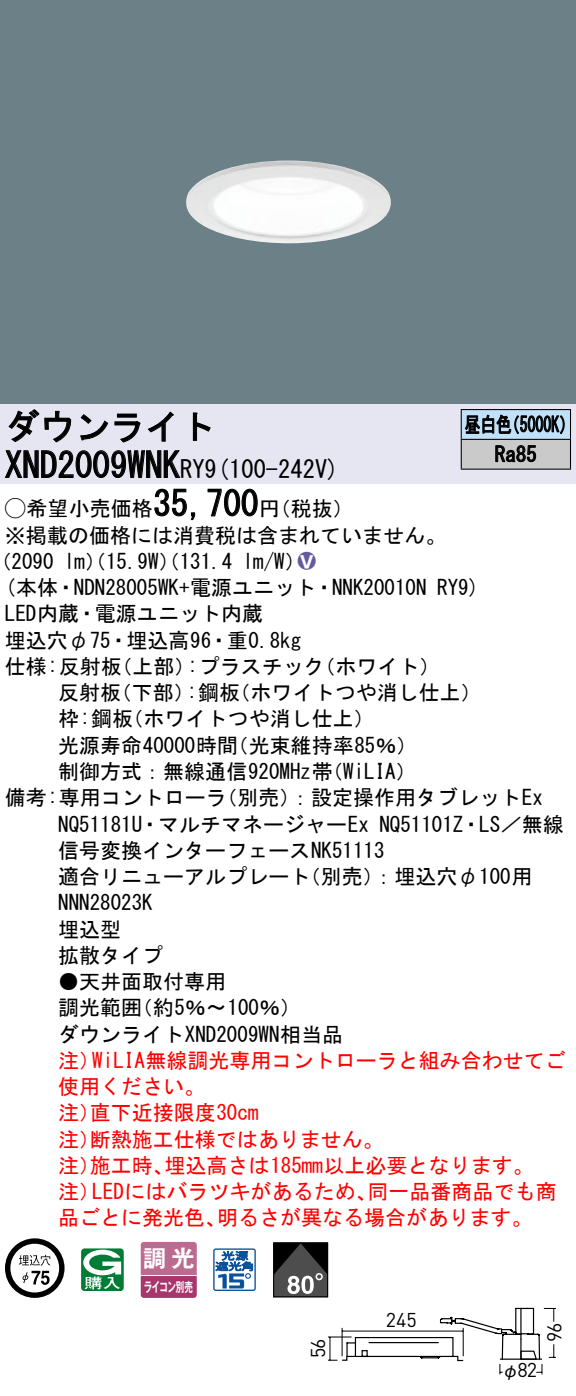
<style>
.page{position:relative;width:576px;height:1396px;background:#fff}
.page>*{position:absolute;margin:0;border:0;box-sizing:border-box;transform-origin:0 0}
.t1{font:35px "MS Gothic";color:#000}
.t2{font:24.5px "MS Gothic";color:#000}
.t3{font:23.1px "Gothic MB101 Pro De Bold 90 pv RKSJ H";color:#fff}
.t4{font:21px/26.2px "MS Gothic";color:#000}
.t5{font:21px/26.2px "MS Gothic";color:#f00}
.t6{font:21px/29.8px "MS Gothic";color:#000;scale:.75 1}
.t7{font:21px "Ford Classification 1";color:#635aa0}
.t8{font:19.95px "DINOT";letter-spacing:-.03em;color:#000}
.t9{font:17.5px "Gothic BBB Pro Medium 90 pv RKSJ H";color:#000}
.t10{font:13.3px "Gothic MB101 Pro De Bold 90 pv RKSJ H";letter-spacing:-.05em;color:#fff;scale:.65 1}
.s1{font-size:24.5px}
.s2{font-family:"Ford Classification 1"}
.s3{color:#fff}
</style>
<div class="page">
<div style="left:0;top:0;width:575px;height:404px;background:#6c8087"></div>
<img style="left:186px;top:160px;width:205px;height:84px">
<div style="left:0;top:404px;width:575px;height:79px;background:#e6e5f2"></div>
<svg style="left:8px;top:409px;width:64px;height:34px"></svg>
<svg style="left:80px;top:413px;width:60px;height:30px"></svg>
<svg style="left:148px;top:411px;width:25px;height:31px"></svg>
<svg style="left:192px;top:412px;width:19px;height:29px"></svg>
<svg style="left:5px;top:450px;width:176px;height:28px"></svg>
<svg style="left:154px;top:488px;width:42px;height:32px"></svg>
<svg style="left:207px;top:488px;width:51px;height:29px"></svg>
<svg style="left:5px;top:1238px;width:59px;height:59px"></svg>
<svg style="left:81px;top:1248px;width:43px;height:42px"></svg>
<svg style="left:140px;top:1241px;width:56px;height:56px"></svg>
<hr style="left:141px;top:1274px;width:55px;height:2px;background:#fff">
<svg style="left:213px;top:1248px;width:43px;height:42px"></svg>
<div style="left:273px;top:1242px;width:55px;height:55px;border:1px solid #000"></div>
<svg style="left:273px;top:1243px;width:54px;height:53px"></svg>
<div style="left:461px;top:409px;width:109px;height:30px;background:#c1e1fa"></div>
<div style="left:461px;top:439px;width:109px;height:30px;background:#cacaca"></div>
<hr style="left:460px;top:409px;width:110px;height:1px;background:#000">
<hr style="left:569px;top:410px;width:2px;height:29px;background:#000">
<hr style="left:460px;top:439px;width:110px;height:1px;background:#000">
<hr style="left:569px;top:440px;width:2px;height:28px;background:#000">
<hr style="left:460px;top:468px;width:110px;height:2px;background:#000">
<svg style="left:460px;top:410px;width:104px;height:58px"></svg>
<svg style="left:328px;top:1307px;width:228px;height:68px"></svg>
<h1 class="t1" style="left:5px;top:409px;width:212px">ダウンライト</h1>
<p class="t2" style="left:204px;top:456px;width:136px">(9 100-242 (V</p>
<h1 class="t1" style="left:5px;top:447px;width:201px">XND2009WNK<span class="s1">RY</span></h1>
<h1 class="t1" style="left:153px;top:486px;width:106px">35,700</h1>
<p class="t4" style="left:5px;top:495px;width:442px"><span class="s2">A</span>希望小売価格<br>※掲載の価格には消費税は含まれていません。</p>
<p class="t7" style="left:298px;top:550px;width:19px">2<span class="s3">8</span></p>
<p class="t4" style="left:259px;top:495px;width:96px">（円税抜(</p>
<p class="t4" style="left:243px;top:548px;width:64px">l m (W/</p>
<p class="t4" style="left:-9px;top:548px;width:65px">（2090</p>
<p class="t4" style="left:64px;top:548px;width:169px">lm）（15.9 ）（W 131.4</p>
<p class="t6" style="left:494px;top:409px;width:57px;text-indent:-30px">昼白色<br>Ra85</p>
<p class="t6" style="left:504px;top:409px;width:96px">（5000 (K</p>
<p class="t4" style="left:5px;top:574px;width:423px">(本体・NDN28005WK+電源ユニット・NNK20010N</p>
<p class="t4" style="left:5px;top:600px;width:259px">LED内蔵・電源ユニット内蔵</p>
<p class="t4" style="left:5px;top:627px;width:297px">埋込穴φ75・埋込高96・重0.8kg</p>
<p class="t4" style="left:314px;top:653px;width:127px">（ホワイト(</p>
<p class="t4" style="left:187px;top:653px;width:139px">:プラスチック</p>
<p class="t4" style="left:5px;top:653px;width:118px">仕様:反射板</p>
<p class="t4" style="left:111px;top:653px;width:85px">（上部）</p>
<p class="t4" style="left:437px;top:574px;width:44px">RY (9</p>
<p class="t4" style="left:58px;top:679px;width:64px">反射板</p>
<p class="t4" style="left:111px;top:679px;width:85px">（下部）</p>
<p class="t4" style="left:187px;top:679px;width:55px">:鋼板</p>
<p class="t4" style="left:229px;top:679px;width:253px">（ホワイトつや消し仕上(</p>
<p class="t4" style="left:58px;top:705px;width:76px">枠:鋼板</p>
<p class="t4" style="left:122px;top:705px;width:253px">（ホワイトつや消し仕上(</p>
<p class="t4" style="left:58px;top:732px;width:181px">光源寿命40000時間</p>
<p class="t4" style="left:227px;top:732px;width:191px">（光束維持率85％(</p>
<p class="t4" style="left:216px;top:758px;width:328px;text-indent:-158px">制御方式：無線通信920MHz帯<br>（別売：）設定操作用タブレットEx</p>
<p class="t4" style="left:322px;top:758px;width:96px">（WiLIA(</p>
<p class="t4" style="left:5px;top:784px;width:223px">備考:専用コントローラ</p>
<p class="t4" style="left:58px;top:810px;width:312px">NQ51181 ・U マルチマネージャーEx</p>
<p class="t4" style="left:58px;top:837px;width:328px">信号変換インターフェースNK51113</p>
<p class="t4" style="left:300px;top:863px;width:234px">（別売：）埋込穴φ100用</p>
<p class="t4" style="left:379px;top:810px;width:186px">NQ51101 ・Z LS／無線</p>
<p class="t4" style="left:58px;top:863px;width:253px">適合リニューアルプレート<br>NNN28023K<br>埋込型<br>拡散タイプ</p>
<p class="t4" style="left:132px;top:968px;width:171px;text-indent:-73px">●天井面取付専用<br>（約5％〜100％(</p>
<p class="t4" style="left:58px;top:994px;width:286px">調光範囲<br>ダウンライトXND2009WN相当品</p>
<p class="t5" style="left:92px;top:1047px;width:475px">WiLIA無線調光専用コントローラと組み合わせてご</p>
<p class="t5" style="left:58px;top:1047px;width:43px">注）</p>
<p class="t5" style="left:58px;top:1073px;width:148px">使用ください。</p>
<p class="t5" style="left:90px;top:1099px;width:170px">直下近接限度30cm</p>
<p class="t5" style="left:90px;top:1099px;width:295px;text-indent:-32px">注）<br>断熱施工仕様ではありません。</p>
<p class="t5" style="left:58px;top:1125px;width:43px">注）</p>
<p class="t5" style="left:164px;top:1152px;width:370px">埋込高さは185mm以上必要となります。</p>
<p class="t5" style="left:90px;top:1152px;width:85px">施工時、</p>
<p class="t5" style="left:58px;top:1152px;width:43px">注）</p>
<p class="t5" style="left:92px;top:1178px;width:286px">LEDにはバラツキがあるため、</p>
<p class="t5" style="left:367px;top:1178px;width:190px">同一品番商品でも商</p>
<p class="t5" style="left:58px;top:1178px;width:43px">注）</p>
<p class="t5" style="left:58px;top:1204px;width:169px">品ごとに発光色、</p>
<p class="t5" style="left:217px;top:1204px;width:317px">明るさが異なる場合があります。</p>
<p class="t3" style="left:143px;top:1239px;width:53px">調光</p>
<p class="t10" style="left:144px;top:1275px;width:77px">ライコン別売</p>
<p class="t8" style="left:304px;top:1358px;width:22px;rotate:-90deg">56</p>
<p class="t8" style="left:385px;top:1306px;width:33px">245</p>
<p class="t8" style="left:517px;top:1356px;width:21px">82</p>
<p class="t9" style="left:501px;top:1356px;width:19px">φ</p>
<p class="t8" style="left:540px;top:1342px;width:21px;rotate:-90deg">96</p>
</div>
